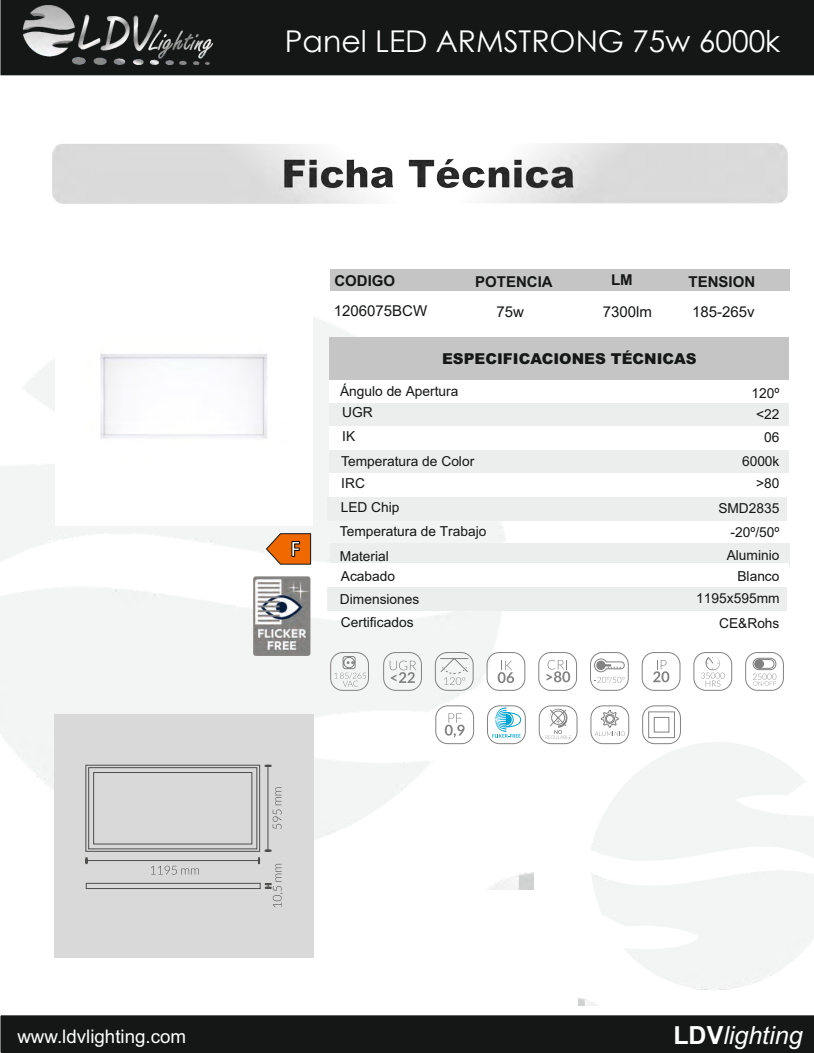
<style>
.page{position:relative;width:814px;height:1053px;background:#fff}
.page>*{position:absolute;margin:0;border:0;box-sizing:border-box;transform-origin:0 0}
.t1{font:30px "Century Gothic";color:#fff}
.t2{font:italic 25px "Arial";color:#fff}
.t3{font:700 23.5px "Calibri";color:#fff;scale:.92 1}
.t4{font:18.75px "Arial";color:#fff}
.t5{font:15px "Arial";color:#151616}
.t6{font:900 15px "Arial";color:#151616}
.t7{font:700 15px "Arial";color:#151616}
.t8{font:13.75px/22px "Arial";color:#151616}
.t9{font:13.75px "Arial";color:#151616}
.s1{font-style:inherit}
.s2{font-weight:700;font-style:normal}
</style>
<div class="page">
<img style="left:1px;top:498px;width:505px;height:123px">
<svg style="left:1px;top:75px;width:813px;height:423px"></svg>
<div style="left:304px;top:119px;width:488px;height:60px;background:#fff;border:1px solid #d9d9da;border-radius:11px"></div>
<div style="left:52px;top:119px;width:516px;height:60px;background:#fff;border:1px solid #d9d9da;border-radius:11px"></div>
<div style="left:330px;top:269px;width:459px;height:22px;background:#c5c5c5"></div>
<div style="left:330px;top:337px;width:459px;height:42px;background:#c5c5c5"></div>
<div style="left:329px;top:380px;width:459px;height:23px;background:#fff"></div>
<div style="left:330px;top:403px;width:459px;height:23px;background:#eceded"></div>
<div style="left:330px;top:449px;width:459px;height:23px;background:#eceded"></div>
<div style="left:328px;top:497px;width:459px;height:24px;background:#eceded"></div>
<div style="left:330px;top:543px;width:459px;height:24px;background:#eceded"></div>
<div style="left:330px;top:473px;width:459px;height:23px;background:#fff"></div>
<div style="left:330px;top:426px;width:459px;height:24px;background:#fff"></div>
<div style="left:0;top:0;width:814px;height:75px;background:#151616"></div>
<img style="left:23px;top:5px;width:189px;height:60px">
<div style="left:1px;top:1015px;width:813px;height:37px;background:#151616"></div>
<div style="left:54px;top:714px;width:259px;height:243px;background:#d9d9da"></div>
<div style="left:329px;top:563px;width:459px;height:24px;background:#fff"></div>
<svg style="left:266px;top:533px;width:45px;height:31px"></svg>
<img style="left:52px;top:143px;width:735px;height:61px">
<div style="left:328px;top:587px;width:459px;height:24px;background:#eceded"></div>
<div style="left:253px;top:576px;width:57px;height:79px;background:#848381;border:1px solid #848381;border-radius:2px"></div>
<img style="left:255px;top:579px;width:53px;height:73px">
<img style="left:55px;top:268px;width:258px;height:257px">
<svg style="left:546px;top:659px;width:24px;height:23px"></svg>
<div style="left:538px;top:652px;width:39px;height:38px;border:1px solid #818281;border-radius:12px"></div>
<svg style="left:590px;top:652px;width:39px;height:38px"></svg>
<svg style="left:498px;top:660px;width:16px;height:23px"></svg>
<div style="left:487px;top:652px;width:38px;height:38px;border:1px solid #818281;border-radius:12px"></div>
<svg style="left:653px;top:660px;width:16px;height:22px"></svg>
<div style="left:642px;top:652px;width:38px;height:38px;border:1px solid #818281;border-radius:12px"></div>
<svg style="left:330px;top:652px;width:39px;height:38px"></svg>
<svg style="left:435px;top:652px;width:38px;height:38px"></svg>
<div style="left:745px;top:652px;width:38px;height:38px;border:1px solid #818281;border-radius:12px"></div>
<svg style="left:752px;top:657px;width:24px;height:28px"></svg>
<div style="left:755px;top:659px;width:9px;height:9px;background:#818281;border-radius:50%"></div>
<svg style="left:545px;top:708px;width:26px;height:31px"></svg>
<div style="left:539px;top:705px;width:38px;height:38px;border:1px solid #818281;border-radius:12px"></div>
<div style="left:693px;top:652px;width:39px;height:38px;border:1px solid #818281;border-radius:12px"></div>
<svg style="left:701px;top:657px;width:23px;height:29px"></svg>
<svg style="left:445px;top:713px;width:19px;height:24px"></svg>
<div style="left:435px;top:705px;width:39px;height:38px;border:1px solid #818281;border-radius:12px"></div>
<svg style="left:590px;top:705px;width:39px;height:39px"></svg>
<svg style="left:487px;top:705px;width:39px;height:39px"></svg>
<svg style="left:390px;top:660px;width:26px;height:23px"></svg>
<div style="left:383px;top:652px;width:39px;height:38px;border:1px solid #818281;border-radius:12px"></div>
<svg style="left:642px;top:705px;width:39px;height:39px"></svg>
<div style="left:85px;top:764px;width:175px;height:87px;border:1px solid #4e4e4d"></div>
<div style="left:88px;top:767px;width:169px;height:82px;border:1px solid #4e4e4d"></div>
<div style="left:93px;top:772px;width:159px;height:72px;border:1px solid #4e4e4d"></div>
<hr style="left:85px;top:860px;width:175px;height:1px;background:#4e4e4d">
<svg style="left:85px;top:858px;width:3px;height:5px"></svg>
<svg style="left:151px;top:865px;width:48px;height:9px"></svg>
<hr style="left:268px;top:764px;width:1px;height:87px;background:#4e4e4d">
<svg style="left:273px;top:787px;width:8px;height:42px"></svg>
<svg style="left:266px;top:863px;width:17px;height:44px"></svg>
<div style="left:86px;top:883px;width:174px;height:5px;border:1px solid #4e4e4d"></div>
<h1 class="t1" style="left:285px;top:20px;width:497px">Panel LED ARMSTRONG 75w 6000k</h1>
<p class="t7" style="left:334px;top:275px;width:62px">CODIGO</p>
<p class="t7" style="left:475px;top:275px;width:79px">POTENCIA</p>
<p class="t7" style="left:611px;top:274px;width:23px">LM</p>
<p class="t7" style="left:688px;top:275px;width:68px">TENSION</p>
<p class="t5" style="left:334px;top:300px;width:95px">1206075BCW</p>
<p class="t5" style="left:496px;top:302px;width:29px">75w</p>
<p class="t5" style="left:602px;top:301px;width:51px">7300lm</p>
<p class="t5" style="left:692px;top:301px;width:64px">1<span class="s1">85</span>-2<span class="s1">65</span>v</p>
<p class="t6" style="left:442px;top:353px;width:256px">ESPECIFICACIONES TÉCNICAS</p>
<p class="t9" style="left:340px;top:381px;width:120px">Ángulo de Apertura</p>
<p class="t9" style="left:751px;top:383px;width:29px">1<span class="s1">2</span>0º</p>
<p class="t9" style="left:342px;top:403px;width:32px">UGR</p>
<p class="t9" style="left:756px;top:404px;width:25px">&lt;22</p>
<p class="t9" style="left:342px;top:426px;width:14px">IK</p>
<p class="t8" style="left:341px;top:452px;width:134px">Temperatura de Color<br>IRC</p>
<p class="t8" style="left:340px;top:521px;width:148px">Temperatura de Trabajo</p>
<p class="t8" style="left:341px;top:497px;width:60px">LED Chip</p>
<p class="t9" style="left:764px;top:428px;width:17px">06</p>
<p class="t8" style="left:742px;top:451px;width:39px">6000k</p>
<p class="t8" style="left:756px;top:474px;width:25px">&gt;80</p>
<p class="t8" style="left:730px;top:522px;width:51px">-20º/50º</p>
<p class="t8" style="left:718px;top:498px;width:63px">SMD2835</p>
<h3 class="t3" style="left:290px;top:532px;width:12px">F</h3>
<p class="t8" style="left:340px;top:546px;width:50px">Material</p>
<p class="t9" style="left:340px;top:589px;width:81px">Dimensiones</p>
<p class="t8" style="left:341px;top:612px;width:74px">Certificados</p>
<p class="t9" style="left:727px;top:545px;width:54px">Aluminio</p>
<p class="t9" style="left:341px;top:567px;width:56px">Acabado</p>
<p class="t9" style="left:737px;top:567px;width:44px">Blanco</p>
<p class="t8" style="left:696px;top:586px;width:85px;line-height:24px;text-align:right">1195<span class="s1">x</span>5<span class="s1">95mm<br></span>CE&amp;Rohs</p>
<h3 class="t4" style="left:17px;top:1028px;width:170px">www.ldvlighting.com</h3>
<h2 class="t2" style="left:673px;top:1026px;width:131px"><span class="s2">LDV</span>lighting</h2>
</div>
